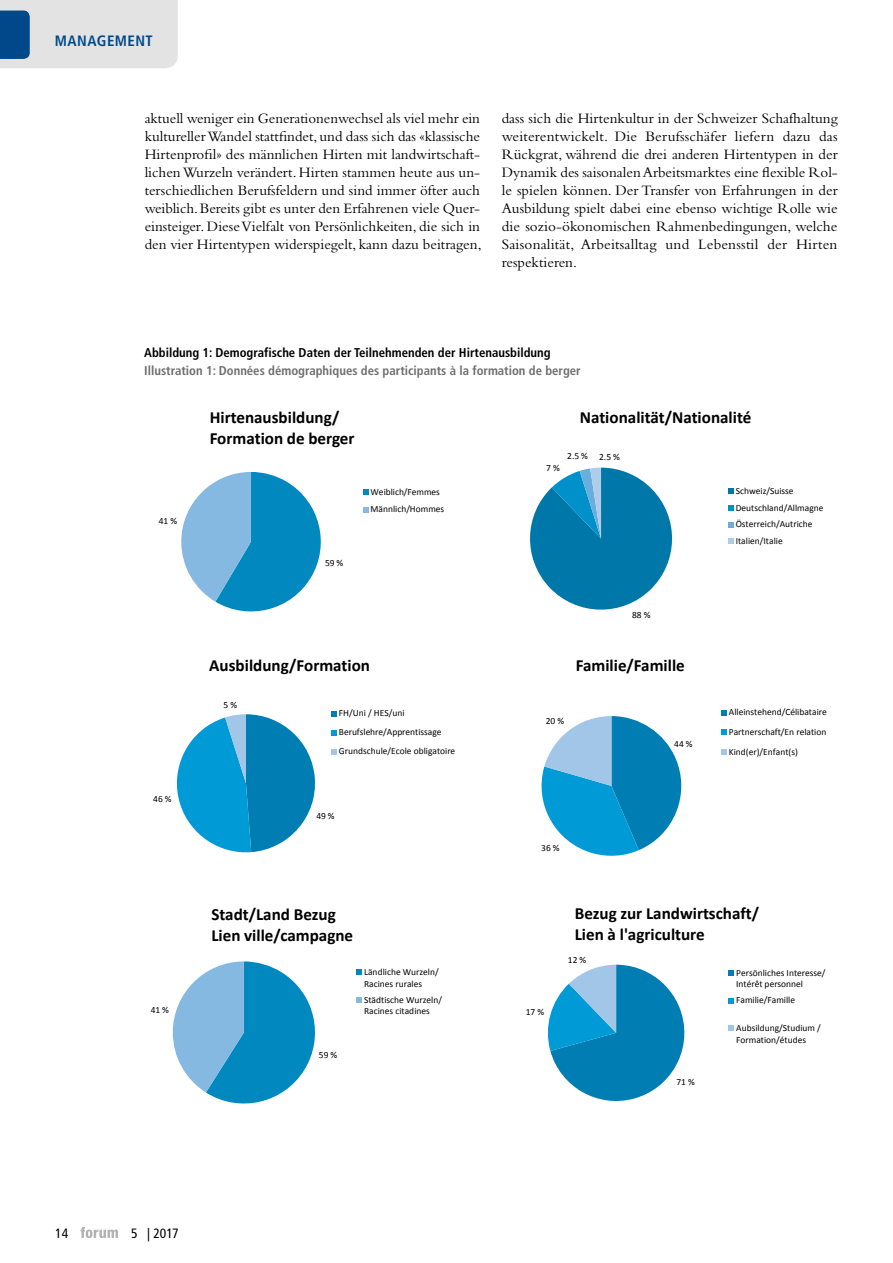
<style>
.page{position:relative;width:893px;height:1263px;background:#fff}
.page>*{position:absolute;margin:0;border:0;box-sizing:border-box;transform-origin:0 0}
.t1{font:700 17.1px/20.9px "Calibri";color:#000}
.t2{font:15px/18px "Bembo Std";color:#000;text-align:justify}
.t3{font:700 condensed 15px "Frutiger LT Std";letter-spacing:.03em;color:#00488a}
.t4{font:condensed 13.5px "Frutiger LT Std";letter-spacing:-.005em;color:#000}
.t5{font:700 condensed 12.75px "Frutiger LT Std";color:#6e6e6e}
.t6{font:700 condensed 12.75px "Frutiger LT Std";color:#000}
.t7{font:9.45px/16.5px "Calibri";color:#000}
</style>
<div class="page">
<svg style="left:80px;top:1227px;width:38px;height:11px"></svg>
<svg style="left:181px;top:472px;width:140px;height:140px"></svg>
<svg style="left:363px;top:490px;width:5px;height:5px"></svg>
<svg style="left:363px;top:507px;width:5px;height:5px"></svg>
<svg style="left:530px;top:468px;width:142px;height:142px"></svg>
<svg style="left:728px;top:489px;width:5px;height:5px"></svg>
<svg style="left:728px;top:505px;width:5px;height:6px"></svg>
<svg style="left:728px;top:522px;width:5px;height:5px"></svg>
<svg style="left:728px;top:538px;width:5px;height:6px"></svg>
<svg style="left:177px;top:714px;width:138px;height:139px"></svg>
<svg style="left:331px;top:711px;width:6px;height:5px"></svg>
<svg style="left:331px;top:730px;width:6px;height:5px"></svg>
<svg style="left:331px;top:749px;width:6px;height:5px"></svg>
<svg style="left:541px;top:716px;width:141px;height:140px"></svg>
<svg style="left:721px;top:710px;width:6px;height:5px"></svg>
<svg style="left:721px;top:730px;width:6px;height:5px"></svg>
<svg style="left:721px;top:749px;width:6px;height:6px"></svg>
<svg style="left:173px;top:961px;width:142px;height:143px"></svg>
<svg style="left:357px;top:969px;width:5px;height:6px"></svg>
<svg style="left:357px;top:997px;width:5px;height:6px"></svg>
<svg style="left:548px;top:965px;width:137px;height:136px"></svg>
<svg style="left:729px;top:970px;width:5px;height:6px"></svg>
<svg style="left:729px;top:998px;width:5px;height:5px"></svg>
<svg style="left:729px;top:1025px;width:5px;height:6px"></svg>
<svg style="left:0;top:0;width:178px;height:68px;background:#c8d0d8"></svg>
<p class="t3" style="left:55px;top:32px;width:100px">MANAGEMENT</p>
<p class="t2" style="left:145px;top:109px;width:338px">aktuell weniger ein Generationenwechsel als viel mehr ein kultureller Wandel stattfindet, und dass sich das «klassische Hirtenprofil» des männlichen Hirten mit landwirtschaft&shy;lichen Wurzeln verändert. Hirten stammen heute aus un&shy;terschiedlichen Berufsfeldern und sind immer öfter auch weiblich. Bereits gibt es unter den Erfahrenen viele Quer&shy;einsteiger. Diese Vielfalt von Persönlichkeiten, die sich in den vier Hirtentypen widerspiegelt, kann dazu beitragen,</p>
<p class="t2" style="left:502px;top:109px;width:337px">dass sich die Hirtenkultur in der Schweizer Schafhaltung weiterentwickelt. Die Berufsschäfer liefern dazu das Rückgrat, während die drei anderen Hirtentypen in der Dynamik des saisonalen Arbeitsmarktes eine flexible Rol&shy;le spielen können. Der Transfer von Erfahrungen in der Ausbildung spielt dabei eine ebenso wichtige Rolle wie die sozio-ökonomischen Rahmenbedingungen, welche Saisonalität, Arbeitsalltag und Lebensstil der Hirten respektieren.</p>
<p class="t6" style="left:144px;top:345px;width:408px">Abbildung 1: Demografische Daten der Teilnehmenden der Hirtenausbildung</p>
<p class="t5" style="left:144px;top:363px;width:438px">Illustration 1: Données démographiques des participants à la formation de berger</p>
<p class="t7" style="left:159px;top:512px;width:20px">41 %</p>
<p class="t1" style="left:210px;top:407px;width:146px">Hirtenausbildung/<br>Formation de berger</p>
<p class="t7" style="left:371px;top:483px;width:75px;line-height:17.4px">Weiblich/Femmes<br>Männlich/Hommes</p>
<p class="t7" style="left:325px;top:555px;width:20px">59 %</p>
<p class="t7" style="left:153px;top:790px;width:20px">46 %</p>
<p class="t7" style="left:151px;top:1002px;width:20px">41 %</p>
<p class="t1" style="left:209px;top:655px;width:162px">Ausbildung/Formation</p>
<p class="t7" style="left:339px;top:703px;width:118px;line-height:19px">FH/Uni / HES/uni<br>Berufslehre/Apprentissage<br>Grundschule/Ecole obligatoire</p>
<p class="t7" style="left:224px;top:697px;width:15px">5 %</p>
<p class="t7" style="left:316px;top:808px;width:20px">49 %</p>
<p class="t1" style="left:211px;top:904px;width:143px">Stadt/Land Bezug<br>Lien ville/campagne</p>
<p class="t7" style="left:364px;top:966px;width:76px;line-height:11.6px">Ländliche Wurzeln/<br>Racines rurales</p>
<p class="t7" style="left:364px;top:994px;width:79px;line-height:11.6px">Städtische Wurzeln/<br>Racines citadines</p>
<p class="t7" style="left:319px;top:1047px;width:20px">59 %</p>
<p class="t4" style="left:55px;top:1225px;width:14px">14</p>
<p class="t4" style="left:131px;top:1225px;width:49px">5 | 2017</p>
<p class="t1" style="left:580px;top:407px;width:173px">Nationalität/Nationalité</p>
<p class="t7" style="left:546px;top:460px;width:15px">7 %</p>
<p class="t7" style="left:567px;top:448px;width:54px">2.5 % 2.5 %</p>
<p class="t7" style="left:632px;top:606px;width:20px">88 %</p>
<p class="t1" style="left:576px;top:655px;width:111px">Familie/Famille</p>
<p class="t7" style="left:546px;top:712px;width:20px">20 %</p>
<p class="t7" style="left:541px;top:839px;width:20px">36 %</p>
<p class="t7" style="left:674px;top:735px;width:20px">44 %</p>
<p class="t7" style="left:736px;top:483px;width:89px">Schweiz/Suisse<br>Deutschland/Allmagne<br>Österreich/Autriche<br>Italien/Italie</p>
<p class="t7" style="left:729px;top:702px;width:99px;line-height:19.6px;text-align:justify">Alleinstehend/Célibataire Partnerschaft/En relation Kind(er)/Enfant(s)</p>
<p class="t7" style="left:526px;top:1004px;width:20px">17 %</p>
<p class="t1" style="left:575px;top:902px;width:186px">Bezug zur Landwirtschaft/<br>Lien à l'agriculture</p>
<p class="t7" style="left:736px;top:967px;width:91px;line-height:11.6px">Persönliches Interesse/<br>Intérêt personnel</p>
<p class="t7" style="left:736px;top:992px;width:60px">Familie/Famille</p>
<p class="t7" style="left:736px;top:1022px;width:86px;line-height:11.7px">Aubsildung/Studium /<br>Formation/études</p>
<p class="t7" style="left:568px;top:952px;width:20px">12 %</p>
<p class="t7" style="left:676px;top:1073px;width:20px">71 %</p>
</div>
